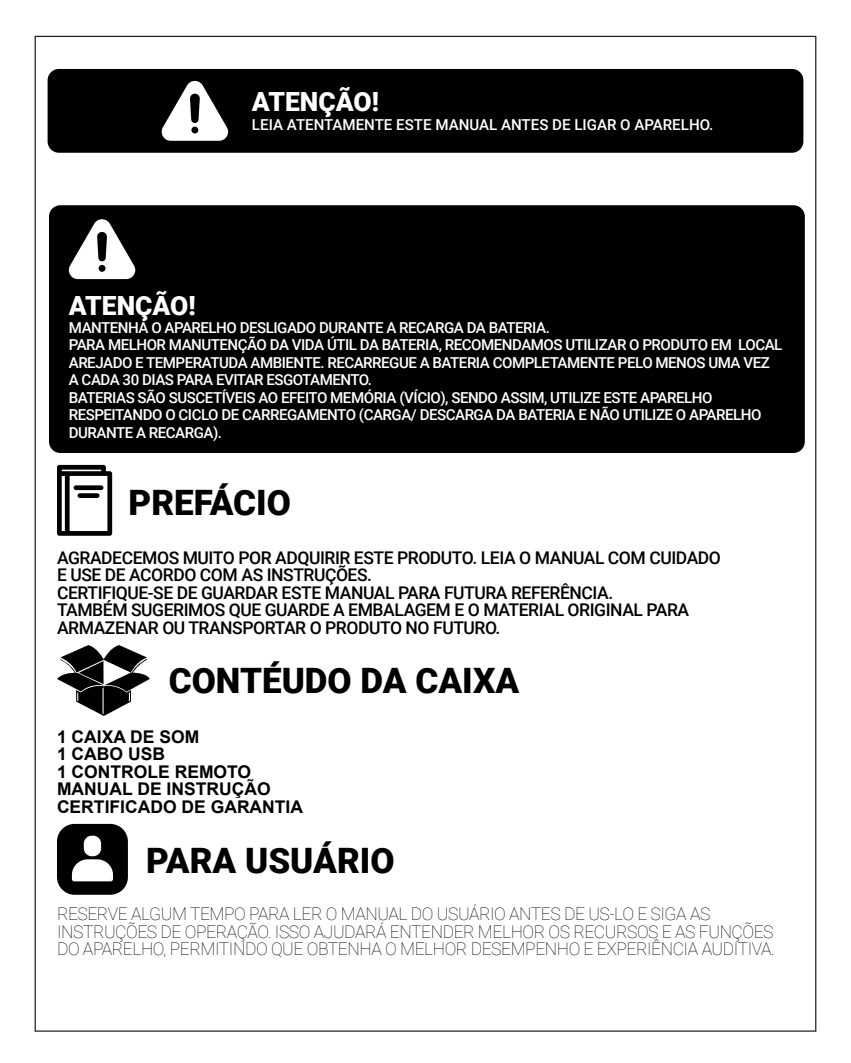
<style>
.page{position:relative;width:851px;height:1063px;background:#fff}
.page>*{position:absolute;margin:0;border:0;box-sizing:border-box;transform-origin:0 0}
.t1{font:900 35px "Roboto";color:#000}
.t2{font:900 26.5px "Roboto";color:#fff}
.t3{font:500 17.5px/17.5px "Roboto";letter-spacing:-.025em;color:#000}
.t4{font:100 17.5px/17.5px "Roboto";letter-spacing:-.025em;color:#000}
.t5{font:700 17.5px/17.5px "Arial";color:#000}
.t6{font:500 15px/17.5px "Roboto";letter-spacing:-.03em;color:#fff}
.t7{font:500 15px "Roboto";color:#fff}
</style>
<div class="page">
<div style="left:48px;top:69px;width:755px;height:84px;background:#000;border-radius:11px"></div>
<svg style="left:161px;top:80px;width:67px;height:61px"></svg>
<svg style="left:57px;top:824px;width:71px;height:71px"></svg>
<svg style="left:57px;top:465px;width:55px;height:71px"></svg>
<div style="left:49px;top:205px;width:755px;height:248px;background:#000;border-radius:11px"></div>
<svg style="left:68px;top:219px;width:67px;height:60px"></svg>
<svg style="left:57px;top:645px;width:93px;height:71px"></svg>
<h2 class="t2" style="left:252px;top:83px;width:128px">ATENÇÃO!</h2>
<p class="t7" style="left:252px;top:114px;width:463px">LEIA ATENTAMENTE ESTE MANUAL ANTES DE LIGAR O APARELHO.</p>
<h2 class="t2" style="left:69px;top:287px;width:128px">ATENÇÃO!</h2>
<p class="t6" style="left:69px;top:318px;width:715px">MANTENHA O APARELHO DESLIGADO DURANTE A RECARGA DA BATERIA.<br>PARA MELHOR MANUTENÇÃO DA VIDA ÚTIL DA BATERIA, RECOMENDAMOS UTILIZAR O PRODUTO EM LOCAL AREJADO E TEMPERATUDA AMBIENTE. RECARREGUE A BATERIA COMPLETAMENTE PELO MENOS UMA VEZ A CADA 30 DIAS PARA EVITAR ESGOTAMENTO.<br>BATERIAS SÃO SUSCETÍVEIS AO EFEITO MEMÓRIA (VÍCIO), SENDO ASSIM, UTILIZE ESTE APARELHO RESPEITANDO O CICLO DE CARREGAMENTO (CARGA/ DESCARGA DA BATERIA E NÃO UTILIZE O APARELHO DURANTE A RECARGA).</p>
<h1 class="t1" style="left:128px;top:478px;width:164px">PREFÁCIO</h1>
<p class="t3" style="left:57px;top:548px;width:665px">AGRADECEMOS MUITO POR ADQUIRIR ESTE PRODUTO. LEIA O MANUAL COM CUIDADO E USE DE ACORDO COM AS INSTRUÇÕES.<br>CERTIFIQUE-SE DE GUARDAR ESTE MANUAL PARA FUTURA REFERÊNCIA.<br>TAMBÉM SUGERIMOS QUE GUARDE A EMBALAGEM E O MATERIAL ORIGINAL PARA ARMAZENAR OU TRANSPORTAR O PRODUTO NO FUTURO.</p>
<h1 class="t1" style="left:169px;top:656px;width:352px">CONTÉUDO DA CAIXA</h1>
<p class="t5" style="left:57px;top:728px;width:247px">1 CAIXA DE SOM<br>1 CABO USB<br>1 CONTROLE REMOTO<br>MANUAL DE INSTRUÇÃO<br>CERTIFICADO DE GARANTIA</p>
<h1 class="t1" style="left:146px;top:836px;width:250px">PARA USUÁRIO</h1>
<p class="t4" style="left:57px;top:905px;width:719px">RESERVE ALGUM TEMPO PARA LER O MANUAL DO USUÁRIO ANTES DE US-LO E SIGA AS<br>INSTRUÇÕES DE OPERAÇÃO. ISSO AJUDARÁ ENTENDER MELHOR OS RECURSOS E AS FUNÇÕES<br>DO APARELHO, PERMITINDO QUE OBTENHA O MELHOR DESEMPENHO E EXPERIÊNCIA AUDITIVA.</p>
</div>
